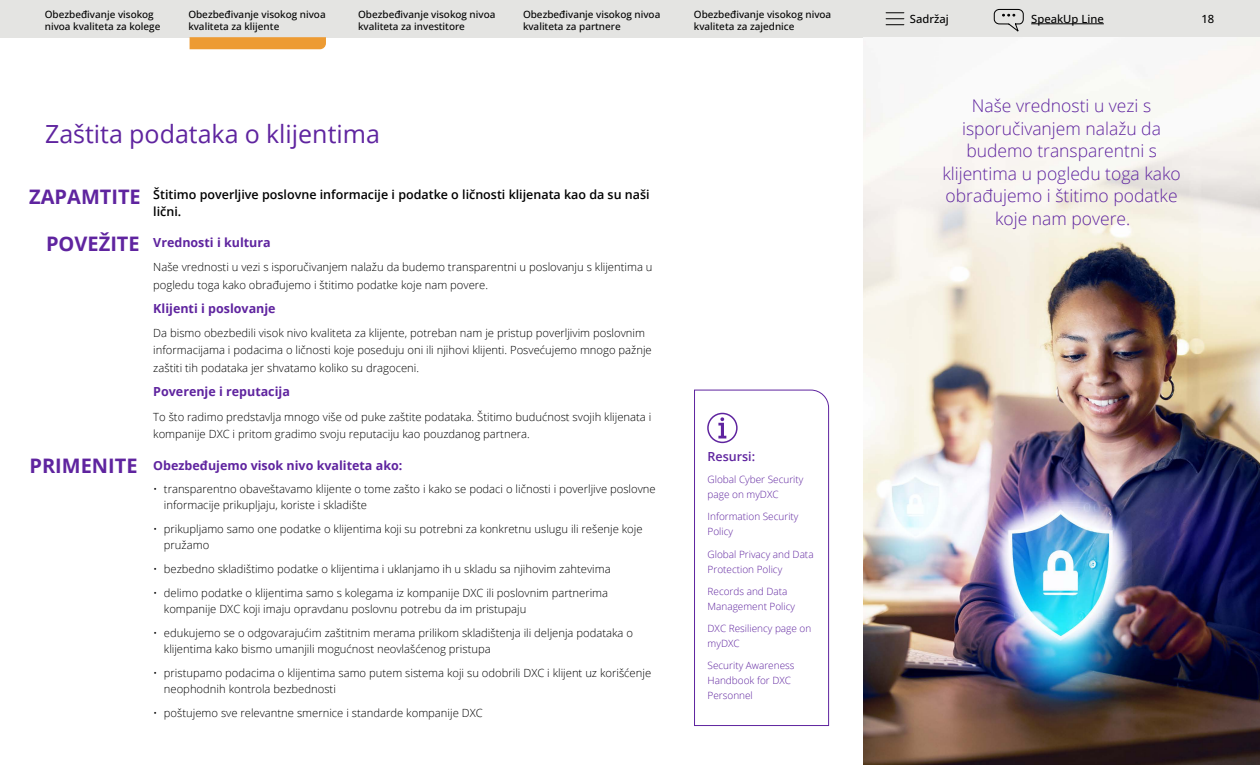
<style>
.page{position:relative;width:1260px;height:765px;background:#fff}
.page>*{position:absolute;margin:0;border:0;box-sizing:border-box;transform-origin:0 0}
.t1{font:25px "Open Sans";color:#5f249f}
.t2{font:700 20px "Open Sans";color:#5f249f}
.t3{font:300 17.5px/22.5px "Open Sans";color:#5f249f;text-align:center}
.t4{font:700 12.5px "Open Sans";color:#5f249f}
.t5{font:600 12.5px/17.5px "Open Sans";color:#000}
.t6{font:600 12.5px "Open Sans";color:#5f249f}
.t7{font:300 11.25px/16px "Open Sans";color:#000}
.t8{font:500 11.25px "Open Sans";color:#000}
.t9{font:500 10px/12.5px "Open Sans";color:#000}
.t10{font:300 10px/15px "Open Sans";color:#5f249f}
</style>
<div class="page">
<div style="left:0;top:0;width:1260px;height:37px;background:#e4e4e2"></div>
<svg style="left:886px;top:12px;width:18px;height:13px"></svg>
<hr style="left:1031px;top:24px;width:73px;height:1px;background:#000">
<svg style="left:993px;top:8px;width:31px;height:24px"></svg>
<svg style="left:694px;top:389px;width:135px;height:337px"></svg>
<div style="left:707px;top:413px;width:31px;height:30px;border:2px solid #5f249f;border-radius:50%"></div>
<svg style="left:718px;top:417px;width:8px;height:21px"></svg>
<img style="left:863px;top:38px;width:397px;height:727px">
<svg style="left:190px;top:37px;width:136px;height:12px;background:#ec9c36"></svg>
<p class="t9" style="left:45px;top:7px;width:117px">Obezbeđivanje visokog nivoa kvaliteta za kolege</p>
<p class="t9" style="left:188px;top:7px;width:139px">Obezbeđivanje visokog nivoa kvaliteta za klijente</p>
<p class="t9" style="left:358px;top:7px;width:139px">Obezbeđivanje visokog nivoa kvaliteta za investitore</p>
<p class="t9" style="left:523px;top:7px;width:139px">Obezbeđivanje visokog nivoa kvaliteta za partnere</p>
<p class="t9" style="left:694px;top:7px;width:139px">Obezbeđivanje visokog nivoa kvaliteta za zajednice</p>
<p class="t8" style="left:910px;top:11px;width:40px">Sadržaj</p>
<p class="t8" style="left:1031px;top:11px;width:74px">SpeakUp Line</p>
<p class="t8" style="left:1202px;top:11px;width:14px">18</p>
<h1 class="t1" style="left:45px;top:117px;width:336px">Zaštita podataka o klijentima</h1>
<h2 class="t2" style="left:29px;top:183px;width:113px">ZAPAMTITE</h2>
<h2 class="t2" style="left:46px;top:230px;width:95px">POVEŽITE</h2>
<h2 class="t2" style="left:30px;top:452px;width:110px">PRIMENITE</h2>
<p class="t5" style="left:153px;top:185px;width:498px">Štitimo poverljive poslovne informacije i podatke o ličnosti klijenata kao da su naši lični.</p>
<p class="t4" style="left:153px;top:234px;width:119px">Vrednosti i kultura</p>
<p class="t7" style="left:153px;top:258px;width:501px;line-height:17.5px">Naše vrednosti u vezi s isporučivanjem nalažu da budemo transparentni u poslovanju s klijentima u pogledu toga kako obrađujemo i štitimo podatke koje nam povere.</p>
<p class="t4" style="left:153px;top:300px;width:124px">Klijenti i poslovanje</p>
<p class="t7" style="left:153px;top:324px;width:500px;line-height:17.2px">Da bismo obezbedili visok nivo kvaliteta za klijente, potreban nam je pristup poverljivim poslovnim informacijama i podacima o ličnosti koje poseduju oni ili njihovi klijenti. Posvećujemo mnogo pažnje zaštiti tih podataka jer shvatamo koliko su dragoceni.</p>
<p class="t4" style="left:153px;top:383px;width:138px">Poverenje i reputacija</p>
<p class="t7" style="left:153px;top:408px;width:500px;line-height:17.5px">To što radimo predstavlja mnogo više od puke zaštite podataka. Štitimo budućnost svojih klijenata i kompanije DXC i pritom gradimo svoju reputaciju kao pouzdanog partnera.</p>
<p class="t4" style="left:153px;top:457px;width:251px">Obezbeđujemo visok nivo kvaliteta ako:</p>
<p class="t7" style="left:164px;top:481px;width:493px;text-indent:-11px">• transparentno obaveštavamo klijente o tome zašto i kako se podaci o ličnosti i poverljive poslovne informacije prikupljaju, koriste i skladište</p>
<p class="t7" style="left:164px;top:521px;width:480px;text-indent:-11px">• prikupljamo samo one podatke o klijentima koji su potrebni za konkretnu uslugu ili rešenje koje pružamo</p>
<p class="t7" style="left:153px;top:561px;width:459px">• bezbedno skladištimo podatke o klijentima i uklanjamo ih u skladu sa njihovim zahtevima</p>
<p class="t7" style="left:164px;top:585px;width:446px;text-indent:-11px">• delimo podatke o klijentima samo s kolegama iz kompanije DXC ili poslovnim partnerima kompanije DXC koji imaju opravdanu poslovnu potrebu da im pristupaju</p>
<p class="t7" style="left:164px;top:625px;width:471px;text-indent:-11px">• edukujemo se o odgovarajućim zaštitnim merama prilikom skladištenja ili deljenja podataka o klijentima kako bismo umanjili mogućnost neovlašćenog pristupa</p>
<p class="t7" style="left:164px;top:665px;width:489px;text-indent:-11px">• pristupamo podacima o klijentima samo putem sistema koji su odobrili DXC i klijent uz korišćenje neophodnih kontrola bezbednosti</p>
<p class="t7" style="left:153px;top:705px;width:331px">• poštujemo sve relevantne smernice i standarde kompanije DXC</p>
<p class="t6" style="left:708px;top:448px;width:49px">Resursi:</p>
<p class="t10" style="left:708px;top:472px;width:97px">Global Cyber Security page on myDXC</p>
<p class="t10" style="left:708px;top:509px;width:92px">Information Security<br>Policy</p>
<p class="t10" style="left:708px;top:546px;width:108px">Global Privacy and Data<br>Protection Policy</p>
<p class="t10" style="left:708px;top:583px;width:89px">Records and Data<br>Management Policy</p>
<p class="t10" style="left:708px;top:620px;width:105px">DXC Resiliency page on myDXC</p>
<p class="t10" style="left:708px;top:657px;width:88px">Security Awareness<br>Handbook for DXC<br>Personnel</p>
<h3 class="t3" style="left:942px;top:94px;width:240px">Naše vrednosti u vezi s isporučivanjem nalažu da budemo transparentni s klijentima u pogledu toga kako obrađujemo i štitimo podatke koje nam povere.</h3>
</div>
